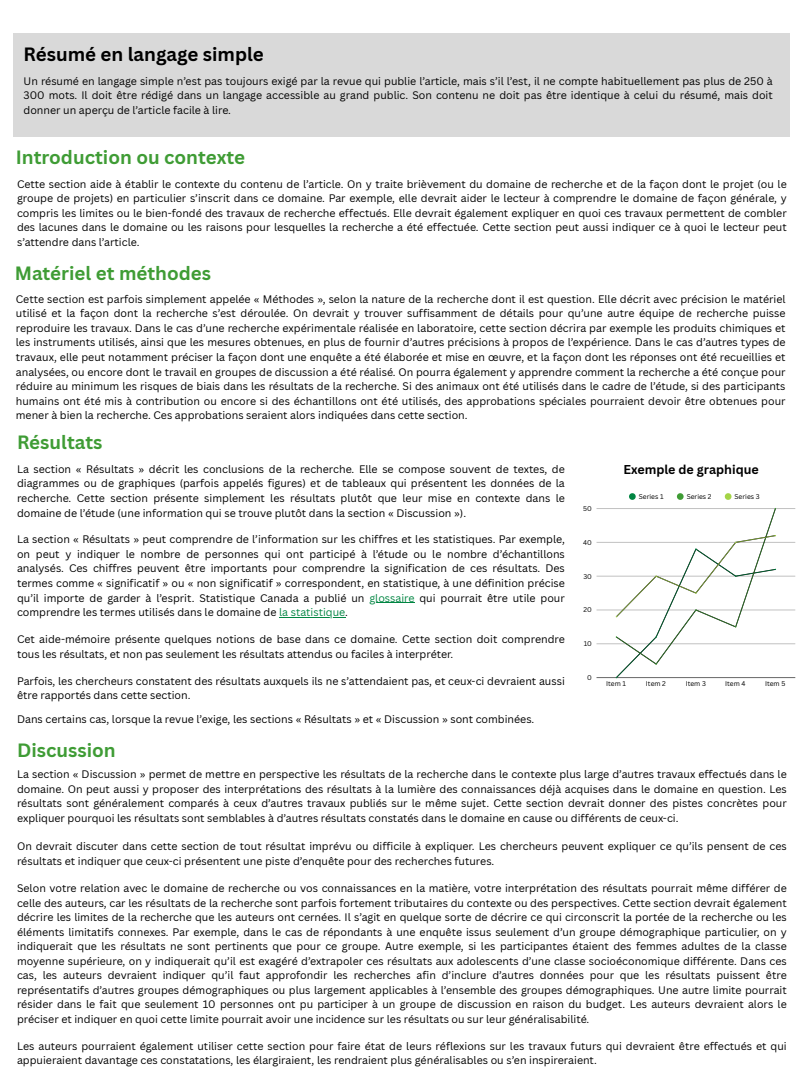
<style>
.page{position:relative;width:810px;height:1080px;background:#fff}
.page>*{position:absolute;margin:0;border:0;box-sizing:border-box;transform-origin:0 0}
.t1{font:700 18.75px "Canva Sans";color:#3f9c35}
.t2{font:700 18.75px "Canva Sans";color:#000}
.t3{font:700 12.5px "Canva Sans";color:#000}
.t4{font:10.62px/14.5px "Canva Sans";color:#000;text-align:justify}
.t5{font:6.69px "Canva Sans";color:#000}
.s1{color:#008542}
</style>
<div class="page">
<div style="left:13px;top:33px;width:777px;height:104px;background:#d9d9d9"></div>
<hr style="left:369px;top:602px;width:46px;height:1px;background:#008542">
<hr style="left:279px;top:617px;width:66px;height:1px;background:#008542">
<svg style="left:629px;top:493px;width:7px;height:7px"></svg>
<svg style="left:677px;top:493px;width:7px;height:7px"></svg>
<svg style="left:725px;top:493px;width:6px;height:7px"></svg>
<hr style="left:597px;top:677px;width:198px;height:1px;background:#747474">
<hr style="left:597px;top:644px;width:198px;height:1px;background:#ededed">
<hr style="left:597px;top:610px;width:198px;height:1px;background:#e1e1e1">
<hr style="left:597px;top:576px;width:198px;height:1px;background:#d5d5d5">
<hr style="left:597px;top:542px;width:198px;height:1px;background:#c8c8c8">
<hr style="left:597px;top:508px;width:198px;height:1px;background:#c3c3c3">
<svg style="left:616px;top:508px;width:160px;height:170px"></svg>
<p class="t2" style="left:24px;top:41px;width:242px">Résumé en langage simple</p>
<h1 class="t4" style="left:24px;top:73px;width:751px">Un résumé en langage simple n’est pas toujours exigé par la revue qui publie l’article, mais s’il l’est, il ne compte habituellement pas plus de 250 à 300 mots. Il doit être rédigé dans un langage accessible au grand public. Son contenu ne doit pas être identique à celui du résumé, mais doit donner un aperçu de l’article facile à lire.</h1>
<p class="t1" style="left:16px;top:144px;width:231px">Introduction ou contexte</p>
<h1 class="t4" style="left:17px;top:176px;width:771px">Cette section aide à établir le contexte du contenu de l’article. On y traite brièvement du domaine de recherche et de la façon dont le projet (ou le groupe de projets) en particulier s’inscrit dans ce domaine. Par exemple, elle devrait aider le lecteur à comprendre le domaine de façon générale, y compris les limites ou le bien-fondé des travaux de recherche effectués. Elle devrait également expliquer en quoi ces travaux permettent de combler des lacunes dans le domaine ou les raisons pour lesquelles la recherche a été effectuée. Cette section peut aussi indiquer ce à quoi le lecteur peut s’attendre dans l’article.</h1>
<p class="t1" style="left:15px;top:260px;width:198px">Matériel et méthodes</p>
<p class="t4" style="left:16px;top:291px;width:771px">Cette section est parfois simplement appelée « Méthodes », selon la nature de la recherche dont il est question. Elle décrit avec précision le matériel utilisé et la façon dont la recherche s’est déroulée. On devrait y trouver suffisamment de détails pour qu’une autre équipe de recherche puisse reproduire les travaux. Dans le cas d’une recherche expérimentale réalisée en laboratoire, cette section décrira par exemple les produits chimiques et les instruments utilisés, ainsi que les mesures obtenues, en plus de fournir d’autres précisions à propos de l’expérience. Dans le cas d’autres types de travaux, elle peut notamment préciser la façon dont une enquête a été élaborée et mise en œuvre, et la façon dont les réponses ont été recueillies et analysées, ou encore dont le travail en groupes de discussion a été réalisé. On pourra également y apprendre comment la recherche a été conçue pour réduire au minimum les risques de biais dans les résultats de la recherche. Si des animaux ont été utilisés dans le cadre de l’étude, si des participants humains ont été mis à contribution ou encore si des échantillons ont été utilisés, des approbations spéciales pourraient devoir être obtenues pour mener à bien la recherche. Ces approbations seraient alors indiquées dans cette section.</p>
<p class="t1" style="left:17px;top:429px;width:87px">Résultats</p>
<p class="t4" style="left:17px;top:461px;width:549px">La section « Résultats » décrit les conclusions de la recherche. Elle se compose souvent de textes, de diagrammes ou de graphiques (parfois appelés figures) et de tableaux qui présentent les données de la recherche. Cette section présente simplement les résultats plutôt que leur mise en contexte dans le domaine de l’étude (une information qui se trouve plutôt dans la section « Discussion »).</p>
<h1 class="t4" style="left:17px;top:532px;width:549px">La section « Résultats » peut comprendre de l’information sur les chiffres et les statistiques. Par exemple, on peut y indiquer le nombre de personnes qui ont participé à l’étude ou le nombre d’échantillons analysés. Ces chiffres peuvent être importants pour comprendre la signification de ces résultats. Des termes comme « significatif » ou « non significatif » correspondent, en statistique, à une définition précise qu’il importe de garder à l’esprit. Statistique Canada a publié un</h1>
<p class="t4" style="left:369px;top:590px;width:197px"><span class="s1">glossaire</span> qui pourrait être utile pour</p>
<p class="t4" style="left:17px;top:605px;width:332px">comprendre les termes utilisés dans le domaine de <span class="s1">la statistique</span>.</p>
<h1 class="t4" style="left:17px;top:632px;width:549px">Cet aide-mémoire présente quelques notions de base dans ce domaine. Cette section doit comprendre tous les résultats, et non pas seulement les résultats attendus ou faciles à interpréter.</h1>
<h1 class="t4" style="left:17px;top:673px;width:549px">Parfois, les chercheurs constatent des résultats auxquels ils ne s’attendaient pas, et ceux-ci devraient aussi être rapportés dans cette section.</h1>
<h1 class="t4" style="left:17px;top:712px;width:519px">Dans certains cas, lorsque la revue l’exige, les sections « Résultats » et « Discussion » sont combinées.</h1>
<p class="t5" style="left:583px;top:504px;width:10px">50</p>
<p class="t5" style="left:583px;top:538px;width:10px">40</p>
<p class="t5" style="left:583px;top:571px;width:10px">30</p>
<p class="t5" style="left:583px;top:605px;width:10px">20</p>
<p class="t5" style="left:584px;top:639px;width:10px">10</p>
<p class="t5" style="left:587px;top:673px;width:6px">0</p>
<p class="t3" style="left:623px;top:461px;width:137px">Exemple de graphique</p>
<p class="t5" style="left:639px;top:492px;width:26px">Series 1</p>
<p class="t5" style="left:687px;top:492px;width:26px">Series 2</p>
<p class="t5" style="left:735px;top:492px;width:27px">Series 3</p>
<p class="t5" style="left:606px;top:679px;width:21px">Item 1</p>
<p class="t5" style="left:646px;top:679px;width:21px">Item 2</p>
<p class="t5" style="left:686px;top:679px;width:22px">Item 3</p>
<p class="t5" style="left:725px;top:679px;width:22px">Item 4</p>
<p class="t5" style="left:765px;top:679px;width:22px">Item 5</p>
<p class="t1" style="left:17px;top:737px;width:100px">Discussion</p>
<p class="t4" style="left:17px;top:767px;width:771px">La section « Discussion » permet de mettre en perspective les résultats de la recherche dans le contexte plus large d’autres travaux effectués dans le domaine. On peut aussi y proposer des interprétations des résultats à la lumière des connaissances déjà acquises dans le domaine en question. Les résultats sont généralement comparés à ceux d’autres travaux publiés sur le même sujet. Cette section devrait donner des pistes concrètes pour expliquer pourquoi les résultats sont semblables à d’autres résultats constatés dans le domaine en cause ou différents de ceux-ci.</p>
<h2 class="t4" style="left:17px;top:839px;width:771px">On devrait discuter dans cette section de tout résultat imprévu ou difficile à expliquer. Les chercheurs peuvent expliquer ce qu’ils pensent de ces résultats et indiquer que ceux-ci présentent une piste d’enquête pour des recherches futures.</h2>
<p class="t4" style="left:17px;top:881px;width:771px">Selon votre relation avec le domaine de recherche ou vos connaissances en la matière, votre interprétation des résultats pourrait même différer de celle des auteurs, car les résultats de la recherche sont parfois fortement tributaires du contexte ou des perspectives. Cette section devrait également décrire les limites de la recherche que les auteurs ont cernées. Il s’agit en quelque sorte de décrire ce qui circonscrit la portée de la recherche ou les éléments limitatifs connexes. Par exemple, dans le cas de répondants à une enquête issus seulement d’un groupe démographique particulier, on y indiquerait que les résultats ne sont pertinents que pour ce groupe. Autre exemple, si les participantes étaient des femmes adultes de la classe moyenne supérieure, on y indiquerait qu’il est exagéré d’extrapoler ces résultats aux adolescents d’une classe socioéconomique différente. Dans ces cas, les auteurs devraient indiquer qu’il faut approfondir les recherches afin d’inclure d’autres données pour que les résultats puissent être représentatifs d’autres groupes démographiques ou plus largement applicables à l’ensemble des groupes démographiques. Une autre limite pourrait résider dans le fait que seulement 10 personnes ont pu participer à un groupe de discussion en raison du budget. Les auteurs devraient alors le préciser et indiquer en quoi cette limite pourrait avoir une incidence sur les résultats ou sur leur généralisabilité.</p>
<h1 class="t4" style="left:17px;top:1038px;width:771px">Les auteurs pourraient également utiliser cette section pour faire état de leurs réflexions sur les travaux futurs qui devraient être effectués et qui appuieraient davantage ces constatations, les élargiraient, les rendraient plus généralisables ou s’en inspireraient.</h1>
</div>
